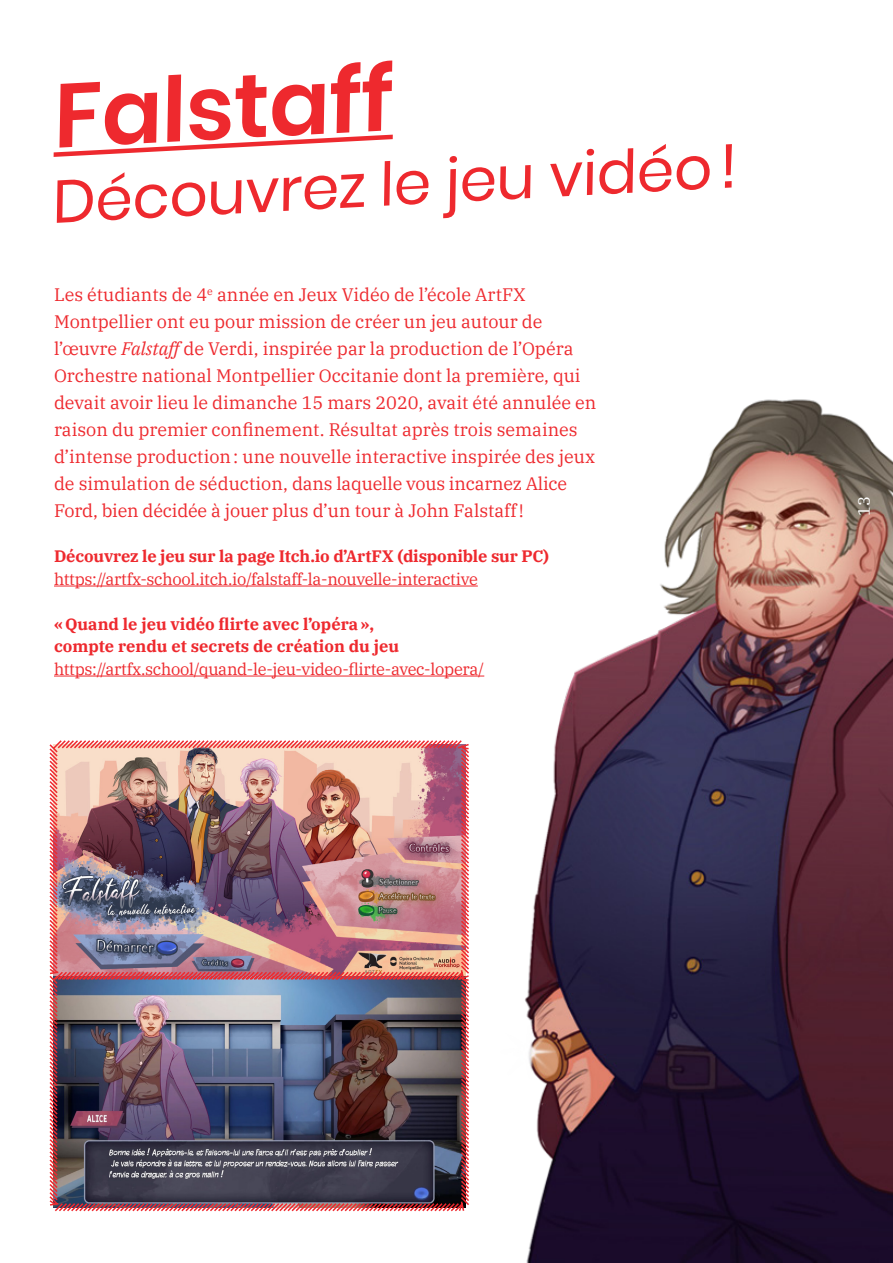
<style>
.page{position:relative;width:893px;height:1263px;background:#fff}
.page>*{position:absolute;margin:0;border:0;box-sizing:border-box;transform-origin:0 0}
.Biographie___texte_c{font:600 90px "Poppins";color:#ee292e}
.Biographie___texte_c-2{font:60px "Poppins";color:#ee292e}
.t1{font:18px/27px "IBM Plex Serif";color:#ee292e}
.t2{font:700 16.5px/22.5px "IBM Plex Serif";color:#ee292e}
.t3{font:16.5px "IBM Plex Serif";letter-spacing:-.02em;color:#ee292e}
.t4{font:16.5px "IBM Plex Serif";color:#fff}
.s1{font-style:italic}
</style>
<div class="page">
<svg style="left:53px;top:134px;width:340px;height:23px"></svg>
<img style="left:329px;top:399px;width:564px;height:864px">
<hr style="left:54px;top:586px;width:424px;height:1px;background:#ee292e">
<hr style="left:54px;top:676px;width:430px;height:1px;background:#ee292e">
<img style="left:49px;top:981px;width:422px;height:232px">
<img style="left:49px;top:739px;width:422px;height:242px">
<p class="Biographie___texte_c" style="left:49px;top:64px;width:341px;rotate:-3deg">Falstaff</p>
<p class="Biographie___texte_c-2" style="left:50px;top:167px;width:687px;rotate:-3deg">Découvrez le jeu vidéo!</p>
<p class="t1" style="left:54px;top:280px;width:544px">Les étudiants de 4<sup>e</sup> année en Jeux Vidéo de l’école ArtFX Montpellier ont eu pour mission de créer un jeu autour de l’œuvre <span class="s1">Falstaff</span> de Verdi, inspirée par la production de l’Opéra Orchestre national Montpellier Occitanie dont la première, qui devait avoir lieu le dimanche 15 mars 2020, avait été annulée en raison du premier confinement. Résultat après trois semaines d’intense production: une nouvelle interactive inspirée des jeux de simulation de séduction, dans laquelle vous incarnez Alice Ford, bien décidée à jouer plus d’un tour à John Falstaff!</p>
<p class="t2" style="left:54px;top:544px;width:497px">Découvrez le jeu sur la page Itch.io d’ArtFX (disponible sur PC)</p>
<p class="t3" style="left:54px;top:566px;width:425px">https://artfx-school.itch.io/falstaff-la-nouvelle-interactive</p>
<p class="t2" style="left:54px;top:611px;width:347px">«Quand le jeu vidéo flirte avec l’opéra», compte rendu et secrets de création du jeu</p>
<p class="t3" style="left:54px;top:656px;width:432px">https://artfx.school/quand-le-jeu-video-flirte-avec-lopera/</p>
<p class="t4" style="left:851px;top:515px;width:21px;rotate:-90deg">13</p>
</div>
